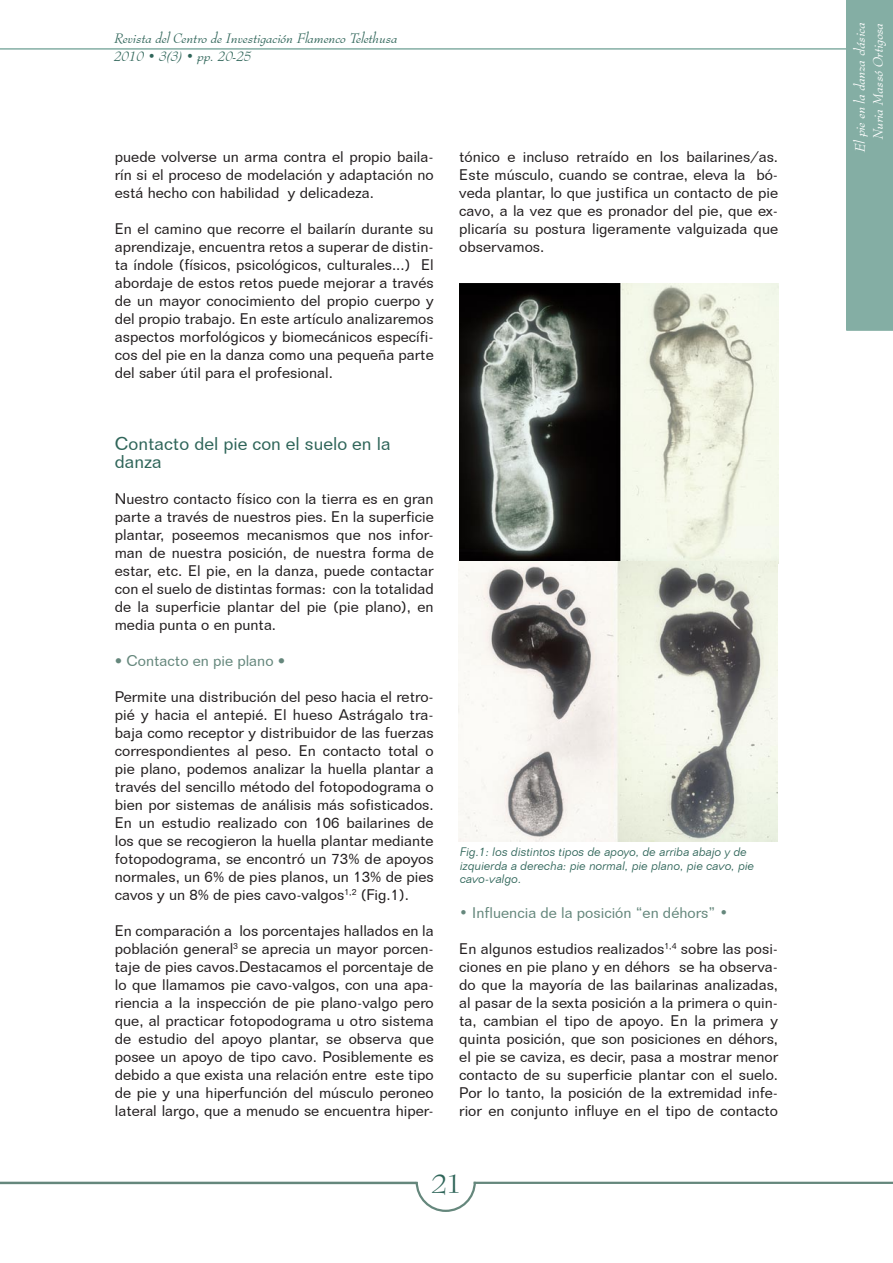
<style>
.page{position:relative;width:893px;height:1263px;background:#fff}
.page>*{position:absolute;margin:0;border:0;box-sizing:border-box;transform-origin:0 0}
.t1{font:27px "Bernhard Modern BT";color:#2f6559}
.t2{font:18px/18px "Folio BT";color:#2f6559}
.t3{font:15px/18px "Folio BT";color:#231f20;text-align:justify}
.t4{font:15px "Folio BT";color:#65877c}
.t5{font:italic 13.5px "Bernhard Modern BT";color:#2f6559}
.t6{font:italic 13.5px "Bernhard Modern BT";color:#fff}
.t7{font:italic 300 12px/13.5px "Folio BT";color:#2f6559}
.s1{font-family:"Frutiger";font-stretch:condensed}
</style>
<div class="page">
<hr style="left:0;top:48px;width:893px;height:2px;background:#84aea4">
<hr style="left:474px;top:1182px;width:419px;height:2px;background:#65877c">
<hr style="left:0;top:1182px;width:416px;height:2px;background:#65877c">
<svg style="left:414px;top:1181px;width:63px;height:31px"></svg>
<div style="left:846px;top:0;width:47px;height:331px;background:#84aea4"></div>
<img style="left:459px;top:284px;width:319px;height:277px">
<img style="left:459px;top:561px;width:319px;height:280px">
<p class="t5" style="left:114px;top:30px;width:285px">Revista del Centro de Investigación Flamenco Telethusa</p>
<p class="t5" style="left:114px;top:48px;width:139px">2010 • 3(3) • pp. 20-25</p>
<p class="t3" style="left:115px;top:148px;width:320px">puede volverse un arma contra el propio baila&shy;rín si el proceso de modelación y adaptación no está hecho con habilidad y delicadeza.</p>
<p class="t3" style="left:115px;top:220px;width:320px">En el camino que recorre el bailarín durante su aprendizaje, encuentra retos a superar de distin&shy;ta índole (físicos, psicológicos, culturales...) El abordaje de estos retos puede mejorar a través de un mayor conocimiento del propio cuerpo y del propio trabajo. En este artículo analizaremos aspectos morfológicos y biomecánicos específi&shy;cos del pie en la danza como una pequeña parte del saber útil para el profesional.</p>
<p class="t2" style="left:115px;top:434px;width:277px">Contacto del pie con el suelo en la danza</p>
<p class="t3" style="left:115px;top:490px;width:320px">Nuestro contacto físico con la tierra es en gran parte a través de nuestros pies. En la superficie plantar, poseemos mecanismos que nos infor&shy;man de nuestra posición, de nuestra forma de estar, etc. El pie, en la danza, puede contactar con el suelo de distintas formas: con la totalidad de la superficie plantar del pie (pie plano), en media punta o en punta.</p>
<p class="t4" style="left:115px;top:652px;width:172px"><span class="s1">•</span> Contacto en pie plano <span class="s1">•</span></p>
<p class="t3" style="left:115px;top:688px;width:320px">Permite una distribución del peso hacia el retro&shy;pié y hacia el antepié. El hueso Astrágalo tra&shy;baja como receptor y distribuidor de las fuerzas correspondientes al peso. En contacto total o pie plano, podemos analizar la huella plantar a través del sencillo método del fotopodograma o bien por sistemas de análisis más sofisticados.<br>En un estudio realizado con 106 bailarines de los que se recogieron la huella plantar mediante fotopodograma, se encontró un 73% de apoyos normales, un 6% de pies planos, un 13% de pies cavos y un 8% de pies cavo-valgos<sup>1,2</sup> (Fig.1).</p>
<p class="t3" style="left:115px;top:922px;width:320px">En comparación a los porcentajes hallados en la población general<sup>3</sup> se aprecia un mayor porcen&shy;taje de pies cavos.Destacamos el porcentaje de lo que llamamos pie cavo-valgos, con una apa&shy;riencia a la inspección de pie plano-valgo pero que, al practicar fotopodograma u otro sistema de estudio del apoyo plantar, se observa que posee un apoyo de tipo cavo. Posiblemente es debido a que exista una relación entre este tipo de pie y una hiperfunción del músculo peroneo lateral largo, que a menudo se encuentra hiper-</p>
<p class="t3" style="left:459px;top:148px;width:320px">tónico e incluso retraído en los bailarines/as.<br>Este músculo, cuando se contrae, eleva la bó&shy;veda plantar, lo que justifica un contacto de pie cavo, a la vez que es pronador del pie, que ex&shy;plicaría su postura ligeramente valguizada que observamos.</p>
<p class="t7" style="left:460px;top:845px;width:296px">Fig.1: los distintos tipos de apoyo, de arriba abajo y de izquierda a derecha: pie normal, pie plano, pie cavo, pie cavo-valgo.</p>
<p class="t4" style="left:459px;top:904px;width:271px">• Influencia de la posición “en déhors” •</p>
<p class="t3" style="left:459px;top:940px;width:320px">En algunos estudios realizados<sup>1,4</sup> sobre las posi&shy;ciones en pie plano y en déhors se ha observa&shy;do que la mayoría de las bailarinas analizadas, al pasar de la sexta posición a la primera o quin&shy;ta, cambian el tipo de apoyo. En la primera y quinta posición, que son posiciones en déhors, el pie se caviza, es decir, pasa a mostrar menor contacto de su superficie plantar con el suelo.<br>Por lo tanto, la posición de la extremidad infe&shy;rior en conjunto influye en el tipo de contacto</p>
<h1 class="t1" style="left:432px;top:1166px;width:31px">21</h1>
<p class="t6" style="left:852px;top:152px;width:131px;rotate:-90deg">El pie en la danza clásica</p>
<p class="t6" style="left:870px;top:139px;width:119px;rotate:-90deg">Nuria Massó Ortigosa</p>
</div>
